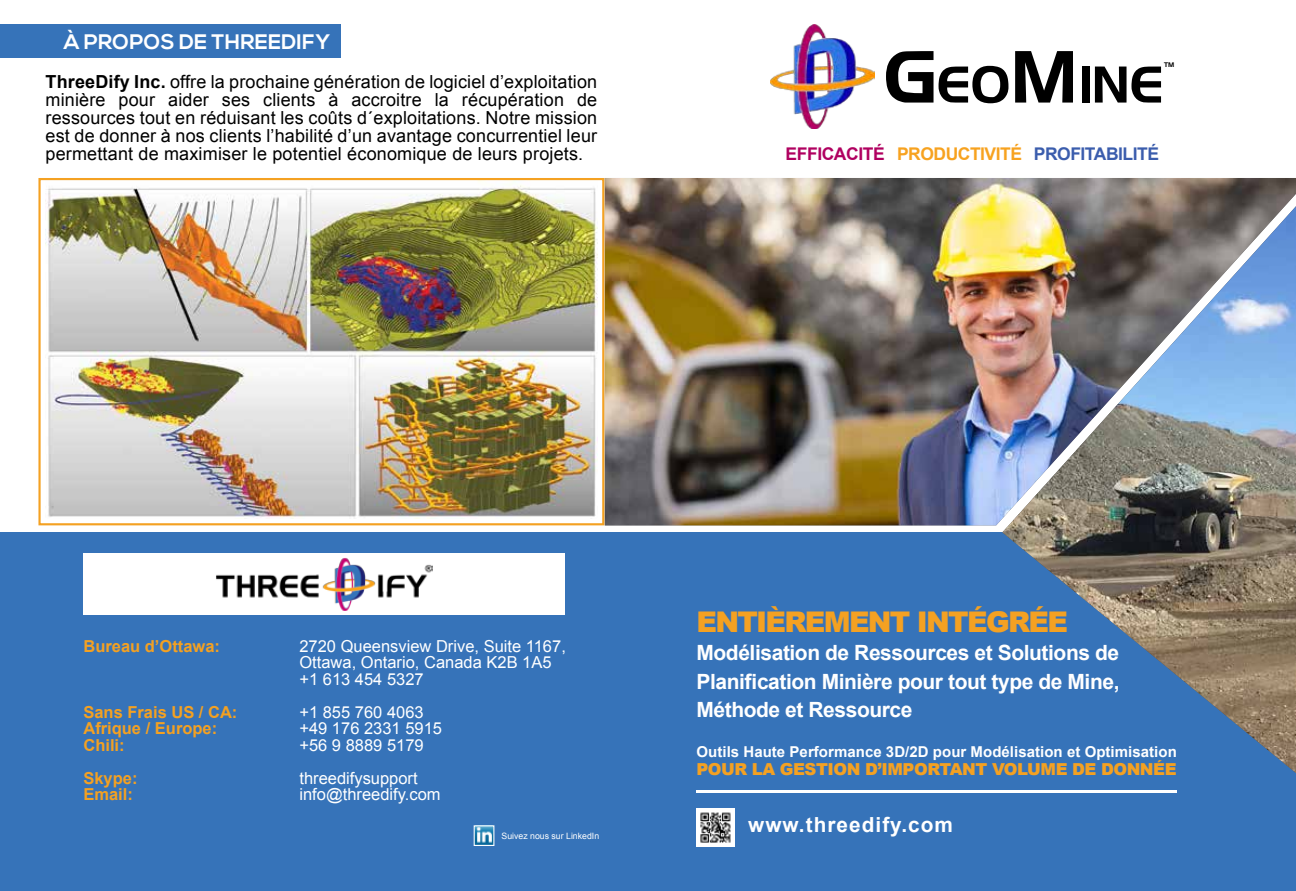
<style>
.page{position:relative;width:1296px;height:891px;background:#fff}
.page>*{position:absolute;margin:0;border:0;box-sizing:border-box;transform-origin:0 0}
.t1{font:50.1px "Newtown";color:#000}
.t2{font:900 28.5px "Arial";letter-spacing:-.06em;color:#f4a122}
.t3{font:700 21px/28.5px "Arial";letter-spacing:-.02em;color:#fff;text-align:justify}
.t4{font:700 21px "Nexa";letter-spacing:.01em;color:#fff}
.t5{font:700 20.85px "Arial";letter-spacing:.05em;color:#fff}
.t6{font:18px/18px "Arial";letter-spacing:.01em;color:#000;text-align:justify}
.t7{font:700 17.55px "Arial";letter-spacing:-.025em;color:#3b5dad}
.t8{font:16.5px/16.5px "Arial";color:#fff}
.t9{font:700 16.5px "Arial";color:#f4a122}
.t10{font:900 16.5px "Arial";letter-spacing:-.03em;color:#f4a122}
.t11{font:700 15px "Arial";letter-spacing:.005em;color:#fff}
.t12{font:8.7px "Arial";color:#fff}
.t13{font:6.45px "Newtown";color:#000}
.s1{font-weight:700}
.s2{font-size:71.55px}
.s3{color:#b00060}
.s4{color:#f7a21f}
</style>
<div class="page">
<div style="left:0;top:532px;width:1296px;height:359px;background:#3673b9"></div>
<img style="left:1002px;top:525px;width:294px;height:248px">
<hr style="left:697px;top:790px;width:480px;height:3px;background:#fff">
<div style="left:0;top:24px;width:341px;height:34px;background:#3673b9"></div>
<img style="left:771px;top:24px;width:104px;height:105px">
<img style="left:476px;top:827px;width:16px;height:17px">
<div style="left:474px;top:825px;width:20px;height:21px;border:1px solid #fff"></div>
<img style="left:697px;top:808px;width:38px;height:38px">
<img style="left:605px;top:178px;width:691px;height:347px">
<img style="left:46px;top:181px;width:551px;height:337px">
<div style="left:38px;top:178px;width:566px;height:347px;border:2px solid #f4a122"></div>
<div style="left:83px;top:554px;width:482px;height:61px;background:#fff"></div>
<img style="left:216px;top:558px;width:217px;height:53px">
<p class="t4" style="left:64px;top:30px;width:268px">À PROPOS DE THREEDIFY</p>
<p class="t6" style="left:46px;top:73px;width:553px"><span class="s1">ThreeDify Inc.</span> offre la prochaine génération de logiciel d’exploitation minière pour aider ses clients à accroitre la récupération de ressources tout en réduisant les coûts d´exploitations. Notre mission est de donner à nos clients l’habilité d’un avantage concurrentiel leur permettant de maximiser le potentiel économique de leurs projets.</p>
<h1 class="t1" style="left:884px;top:54px;width:281px"><span class="s2">G</span>EO<span class="s2">M</span>INE</h1>
<p class="t13" style="left:1164px;top:61px;width:11px">TM</p>
<p class="t7" style="left:786px;top:142px;width:375px"><span class="s3">Efficacité</span> <span class="s4">Productivité</span> Profitabilité</p>
<p class="t9" style="left:83px;top:635px;width:138px">Bureau d’Ottawa:</p>
<p class="t8" style="left:299px;top:638px;width:268px">2720 Queensview Drive, Suite 1167,<br>Ottawa, Ontario, Canada K2B 1A5 +1 613 454 5327</p>
<p class="t9" style="left:83px;top:701px;width:156px">Sans Frais US / CA:</p>
<p class="t8" style="left:299px;top:704px;width:126px">+1 855 760 4063</p>
<p class="t9" style="left:83px;top:718px;width:135px">Afrique / Europe:</p>
<p class="t8" style="left:299px;top:721px;width:144px">+49 176 2331 5915</p>
<p class="t9" style="left:83px;top:734px;width:43px">Chili:</p>
<p class="t8" style="left:299px;top:737px;width:126px">+56 9 8889 5179</p>
<p class="t9" style="left:83px;top:767px;width:56px">Skype:</p>
<p class="t8" style="left:299px;top:770px;width:120px">threedifysupport</p>
<p class="t9" style="left:83px;top:784px;width:51px">Email:</p>
<p class="t8" style="left:299px;top:787px;width:143px">info@threedify.com</p>
<p class="t12" style="left:502px;top:830px;width:99px">Suivez nous sur LinkedIn</p>
<h2 class="t2" style="left:697px;top:601px;width:373px">ENTIÈREMENT INTÉGRÉE</h2>
<p class="t3" style="left:697px;top:639px;width:425px">Modélisation de Ressources et Solutions de Planification Minière pour tout type de Mine, Méthode et Ressource</p>
<p class="t11" style="left:697px;top:742px;width:482px">Outils Haute Performance 3D/2D pour Modélisation et Optimisation</p>
<p class="t10" style="left:697px;top:757px;width:482px">POUR LA GESTION D’IMPORTANT VOLUME DE DONNÉE</p>
<p class="t5" style="left:748px;top:811px;width:206px">www.threedify.com</p>
</div>
